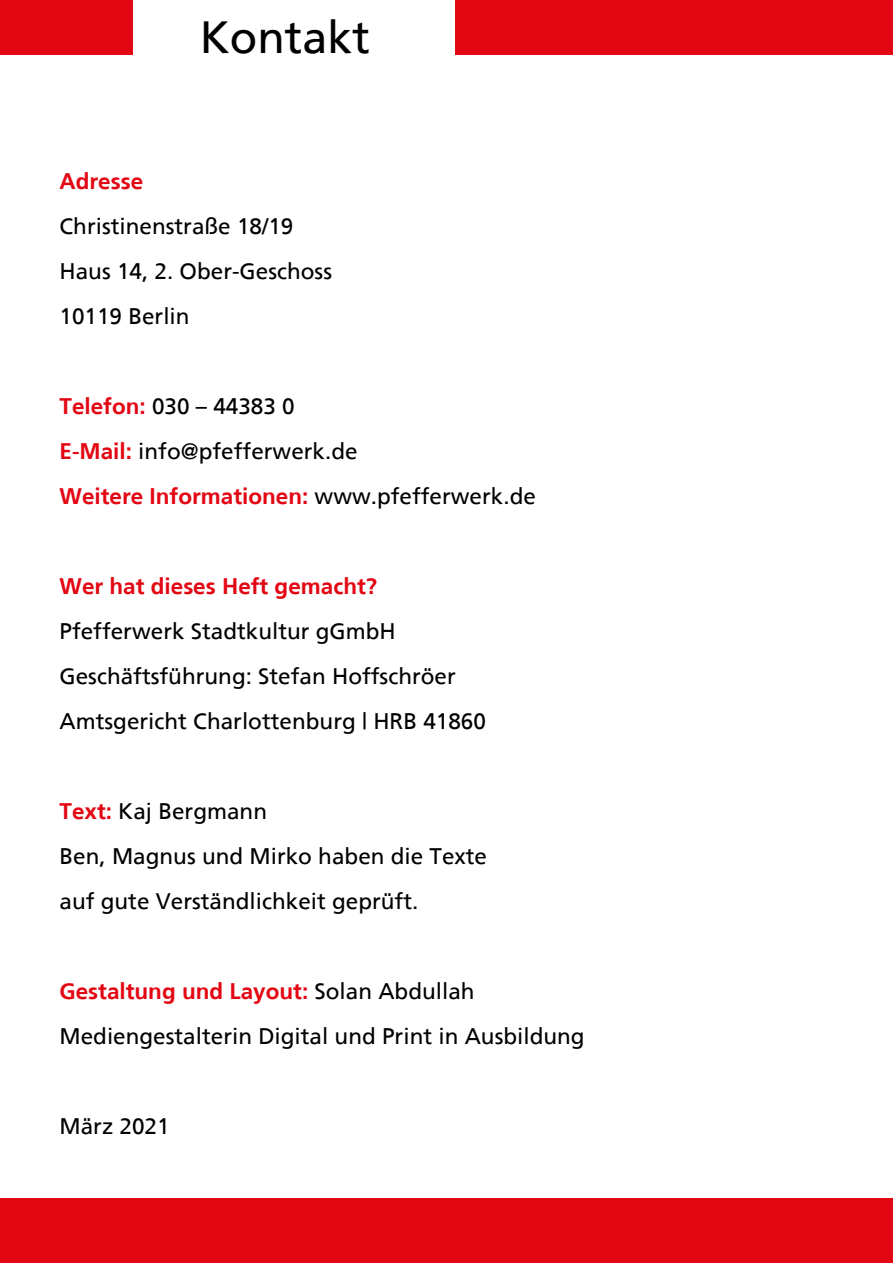
<style>
.page{position:relative;width:893px;height:1263px;background:#fff}
.page>*{position:absolute;margin:0;border:0;box-sizing:border-box;transform-origin:0 0}
.t1{font:45px "Frutiger";color:#000}
.t2{font:22.5px/45px "Frutiger";color:#000}
.t3{font:700 22.5px "Frutiger";color:#e30613}
.s1{font-weight:700;color:#e30613}
</style>
<div class="page">
<div style="left:0;top:0;width:893px;height:54px;background:#e30613"></div>
<div style="left:134px;top:0;width:321px;height:78px;background:#fff"></div>
<div style="left:0;top:1198px;width:893px;height:65px;background:#e30613"></div>
<h1 class="t1" style="left:200px;top:11px;width:172px">Kontakt</h1>
<p class="t3" style="left:60px;top:168px;width:85px">Adresse</p>
<p class="t2" style="left:60px;top:203px;width:274px">Christinenstraße 18/19<br>Haus 14, 2. Ober-Geschoss<br>10119 Berlin</p>
<p class="t2" style="left:60px;top:383px;width:478px"><span class="s1">Telefon:</span> 030 – 44383 0<br><span class="s1">E-Mail:</span> info@pfefferwerk.de<br><span class="s1">Weitere Informationen:</span> www.pfefferwerk.de</p>
<p class="t3" style="left:60px;top:573px;width:319px">Wer hat dieses Heft gemacht?</p>
<p class="t2" style="left:60px;top:608px;width:428px">Pfefferwerk Stadtkultur gGmbH<br>Geschäftsführung: Stefan Hoffschröer<br>Amtsgericht Charlottenburg | HRB 41860</p>
<p class="t2" style="left:60px;top:788px;width:429px"><span class="s1">Text:</span> Kaj Bergmann<br>Ben, Magnus und Mirko haben die Texte auf gute Verständlichkeit geprüft.</p>
<p class="t2" style="left:60px;top:968px;width:527px"><span class="s1">Gestaltung und Layout:</span> Solan Abdullah<br>Mediengestalterin Digital und Print in Ausbildung</p>
<p class="t2" style="left:60px;top:1103px;width:112px">März 2021</p>
</div>
